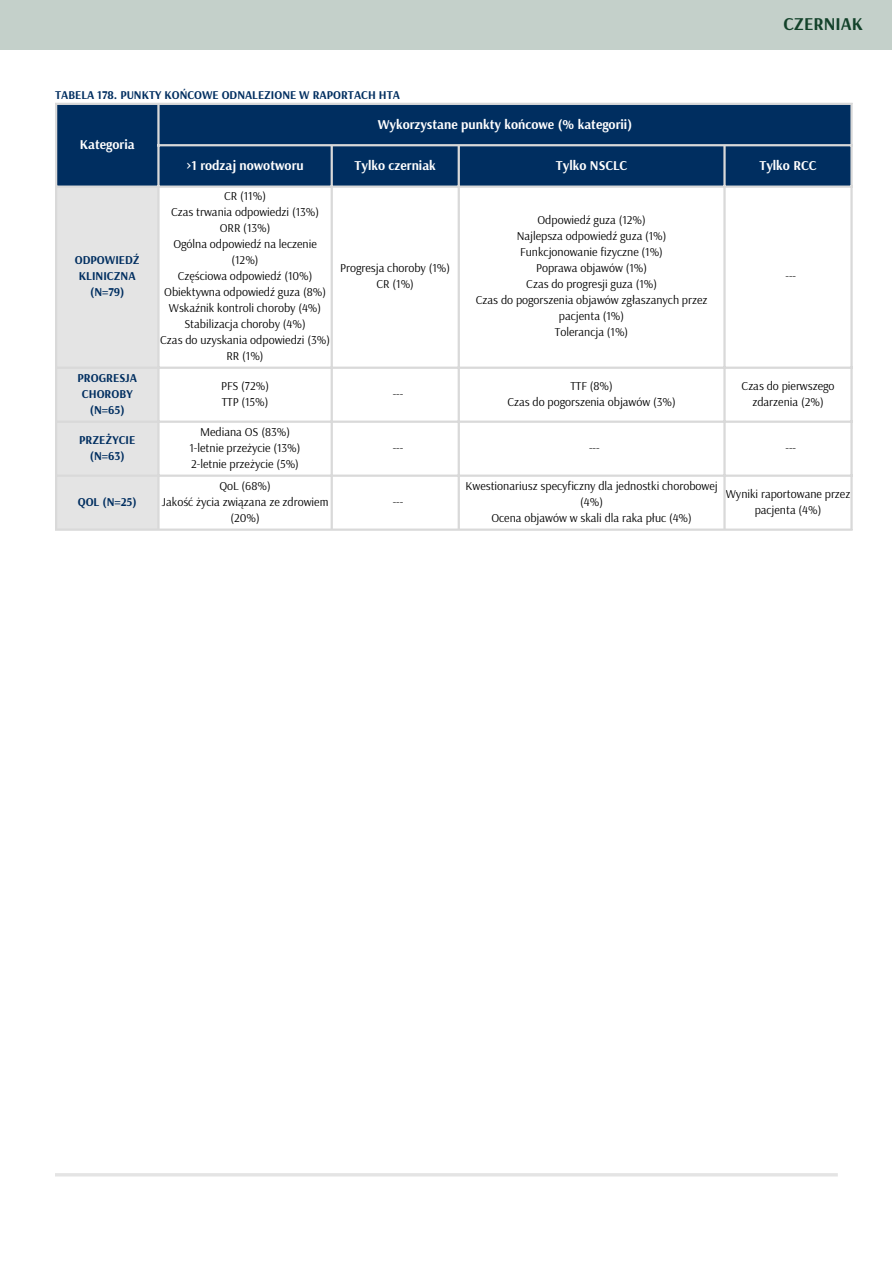
<style>
.page{position:relative;width:893px;height:1264px;background:#fff}
.page>*{position:absolute;margin:0;border:0;box-sizing:border-box;transform-origin:0 0}
.t1{font:700 18px "Arsenal";color:#13422a}
.t2{font:700 13.5px "Arsenal";color:#fff}
.t3{font:12px/16px "Arsenal";color:#000;text-align:center}
.t4{font:700 12px/16px "Arsenal";color:#002e60;text-align:center}
.t5{font:700 11.85px "Arsenal";color:#002e60}
</style>
<div class="page">
<hr style="left:55px;top:1173px;width:782px;height:3px;background:#e4e4e4">
<div style="left:57px;top:105px;width:793px;height:80px;background:#002e60"></div>
<div style="left:57px;top:188px;width:100px;height:340px;background:#e4e4e4"></div>
<hr style="left:55px;top:105px;width:2px;height:423px;background:#d9d9d9">
<hr style="left:157px;top:105px;width:2px;height:423px;background:#d9d9d9">
<hr style="left:330px;top:146px;width:3px;height:382px;background:#d9d9d9">
<hr style="left:457px;top:146px;width:3px;height:382px;background:#d9d9d9">
<hr style="left:723px;top:146px;width:2px;height:382px;background:#d9d9d9">
<hr style="left:850px;top:105px;width:2px;height:423px;background:#d9d9d9">
<hr style="left:55px;top:103px;width:797px;height:2px;background:#d9d9d9">
<hr style="left:157px;top:144px;width:695px;height:2px;background:#d9d9d9">
<hr style="left:55px;top:185px;width:797px;height:3px;background:#d9d9d9">
<hr style="left:55px;top:366px;width:797px;height:3px;background:#d9d9d9">
<hr style="left:55px;top:420px;width:797px;height:3px;background:#d9d9d9">
<hr style="left:55px;top:474px;width:797px;height:3px;background:#d9d9d9">
<hr style="left:55px;top:528px;width:797px;height:3px;background:#d9d9d9">
<div style="left:0;top:0;width:891px;height:49px;background:#c4d0ca"></div>
<p class="t5" style="left:55px;top:87px;width:346px">TABELA 178. PUNKTY KOŃCOWE ODNALEZIONE W RAPORTACH HTA</p>
<p class="t2" style="left:80px;top:135px;width:56px">Kategoria</p>
<p class="t2" style="left:378px;top:115px;width:256px">Wykorzystane punkty końcowe (% kategorii)</p>
<h1 class="t1" style="left:783px;top:12px;width:81px">CZERNIAK</h1>
<p class="t4" style="left:75px;top:251px;width:66px">ODPOWIEDŹ<br>KLINICZNA (N=79)</p>
<p class="t2" style="left:186px;top:156px;width:119px">&gt;1 rodzaj nowotworu</p>
<p class="t2" style="left:354px;top:156px;width:83px">Tylko czerniak</p>
<p class="t2" style="left:556px;top:156px;width:73px">Tylko NSCLC</p>
<p class="t2" style="left:759px;top:156px;width:59px">Tylko RCC</p>
<p class="t3" style="left:160px;top:187px;width:171px">CR (11%)<br>Czas trwania odpowiedzi (13%)<br>ORR (13%)<br>Ogólna odpowiedź na leczenie (12%)<br>Częściowa odpowiedź (10%)<br>Obiektywna odpowiedź guza (8%)<br>Wskaźnik kontroli choroby (4%)<br>Stabilizacja choroby (4%)<br>Czas do uzyskania odpowiedzi (3%)<br>RR (1%)</p>
<p class="t3" style="left:340px;top:259px;width:111px">Progresja choroby (1%)<br>CR (1%)</p>
<p class="t3" style="left:475px;top:211px;width:233px">Odpowiedź guza (12%)<br>Najlepsza odpowiedź guza (1%)<br>Funkcjonowanie fizyczne (1%)<br>Poprawa objawów (1%)<br>Czas do progresji guza (1%)<br>Czas do pogorszenia objawów zgłaszanych przez pacjenta (1%)<br>Tolerancja (1%)</p>
<p class="t3" style="left:785px;top:267px;width:12px">---</p>
<p class="t4" style="left:77px;top:369px;width:61px">PROGRESJA<br>CHOROBY (N=65)</p>
<p class="t3" style="left:221px;top:377px;width:49px;text-align:left">PFS (72%)<br>TTP (15%)</p>
<p class="t4" style="left:79px;top:431px;width:58px">PRZEŻYCIE (N=63)</p>
<p class="t3" style="left:189px;top:423px;width:112px">Mediana OS (83%)<br>1-letnie przeżycie (13%)<br>2-letnie przeżycie (5%)</p>
<p class="t4" style="left:78px;top:493px;width:61px">QOL (N=25)</p>
<p class="t3" style="left:162px;top:477px;width:168px">QoL (68%)<br>Jakość życia związana ze zdrowiem (20%)</p>
<p class="t3" style="left:392px;top:385px;width:12px">---</p>
<p class="t3" style="left:507px;top:377px;width:170px">TTF (8%)<br>Czas do pogorszenia objawów (3%)</p>
<p class="t3" style="left:741px;top:377px;width:95px">Czas do pierwszego zdarzenia (2%)</p>
<p class="t3" style="left:392px;top:439px;width:12px">---</p>
<p class="t3" style="left:589px;top:439px;width:12px">---</p>
<p class="t3" style="left:785px;top:439px;width:12px">---</p>
<p class="t3" style="left:392px;top:493px;width:12px">---</p>
<p class="t3" style="left:465px;top:477px;width:254px">Kwestionariusz specyficzny dla jednostki chorobowej (4%)<br>Ocena objawów w skali dla raka płuc (4%)</p>
<p class="t3" style="left:725px;top:485px;width:126px">Wyniki raportowane przez pacjenta (4%)</p>
</div>
